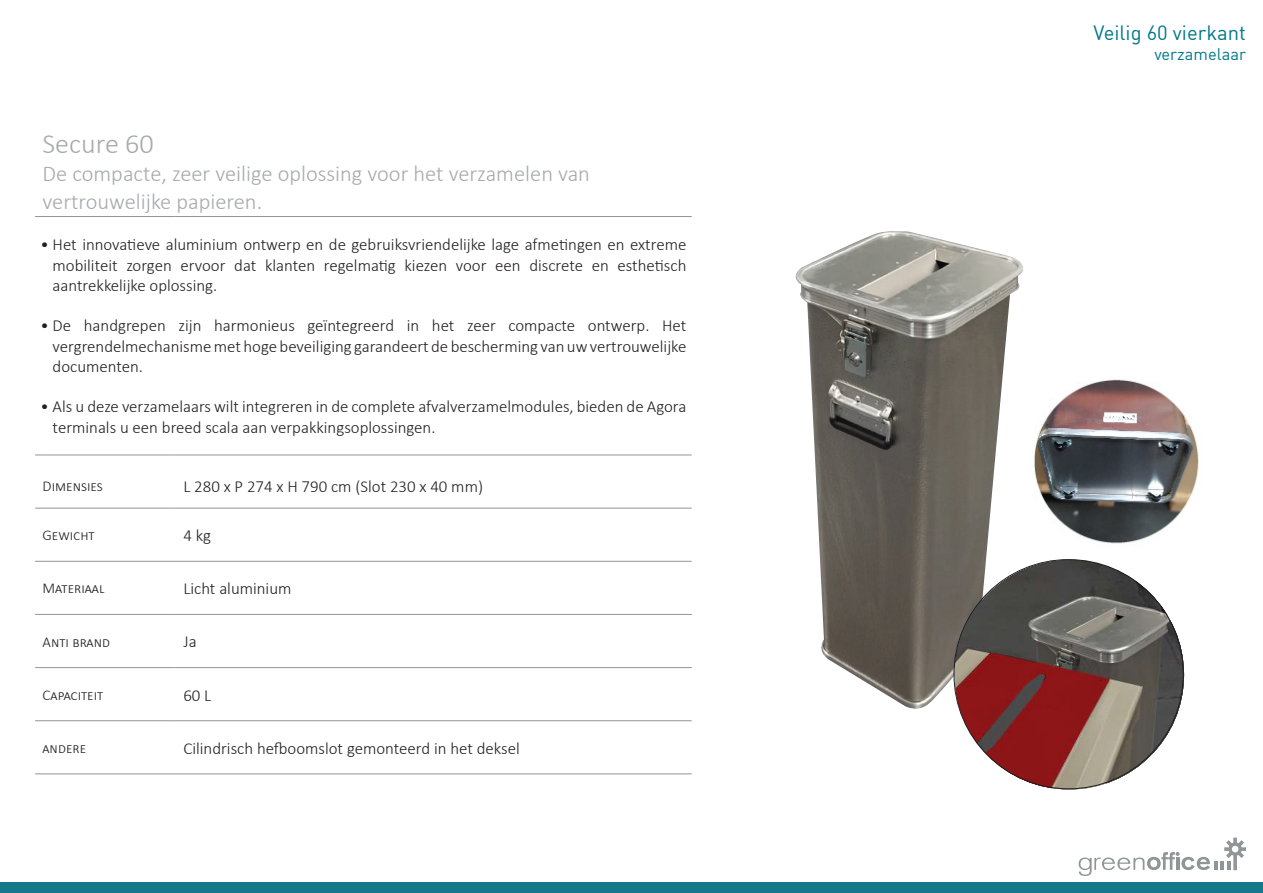
<style>
.page{position:relative;width:1263px;height:893px;background:#fff}
.page>*{position:absolute;margin:0;border:0;box-sizing:border-box;transform-origin:0 0}
.t1{font:300 28.2px "Calibri";color:#a8a9ad}
.t2{font:300 22.5px/28.2px "Calibri";color:#a8a9ad}
.t3{font:20.25px "DIN";color:#00788a}
.t4{font:300 16.8px/20.2px "Calibri";color:#231f20;text-align:justify}
.t5{font:16.5px "DIN";color:#00788a}
.t6{font:300 15px "Calibri";color:#231f20}
</style>
<div class="page">
<div style="left:0;top:882px;width:1263px;height:11px;background:#147a89"></div>
<svg style="left:1078px;top:838px;width:168px;height:38px"></svg>
<hr style="left:35px;top:216px;width:141px;height:1px;background:#909598">
<hr style="left:176px;top:216px;width:516px;height:1px;background:#909598">
<hr style="left:35px;top:455px;width:141px;height:1px;background:#909598">
<hr style="left:176px;top:455px;width:516px;height:1px;background:#909598">
<hr style="left:35px;top:508px;width:141px;height:1px;background:#909598">
<hr style="left:176px;top:508px;width:516px;height:1px;background:#909598">
<hr style="left:35px;top:561px;width:141px;height:1px;background:#909598">
<hr style="left:176px;top:561px;width:516px;height:1px;background:#909598">
<hr style="left:35px;top:614px;width:141px;height:1px;background:#909598">
<hr style="left:176px;top:614px;width:516px;height:1px;background:#909598">
<hr style="left:35px;top:667px;width:141px;height:1px;background:#909598">
<hr style="left:176px;top:667px;width:516px;height:1px;background:#909598">
<hr style="left:35px;top:720px;width:141px;height:1px;background:#909598">
<hr style="left:176px;top:720px;width:516px;height:1px;background:#909598">
<hr style="left:35px;top:774px;width:141px;height:1px;background:#909598">
<hr style="left:176px;top:774px;width:516px;height:1px;background:#909598">
<img style="left:795px;top:231px;width:230px;height:479px">
<img style="left:955px;top:560px;width:229px;height:229px;border-radius:114px">
<img style="left:1034px;top:379px;width:165px;height:165px">
<p class="t1" style="left:43px;top:126px;width:113px">Secure 60</p>
<p class="t2" style="left:43px;top:159px;width:549px">De compacte, zeer veilige oplossing voor het verzamelen van vertrouwelijke papieren.</p>
<p class="t4" style="left:53px;top:235px;width:635px;text-indent:-12px">• Het innovatieve aluminium ontwerp en de gebruiksvriendelijke lage afmetingen en extreme mobiliteit zorgen ervoor dat klanten regelmatig kiezen voor een discrete en esthetisch aantrekkelijke oplossing.</p>
<p class="t4" style="left:53px;top:316px;width:635px;text-indent:-12px">• De handgrepen zijn harmonieus geïntegreerd in het zeer compacte ontwerp. Het vergrendelmechanisme met hoge beveiliging garandeert de bescherming van uw vertrouwelijke documenten.</p>
<p class="t4" style="left:53px;top:397px;width:635px;text-indent:-12px">• Als u deze verzamelaars wilt integreren in de complete afvalverzamelmodules, bieden de Agora terminals u een breed scala aan verpakkingsoplossingen.</p>
<p class="t6" style="left:43px;top:477px;width:62px">Dimensies</p>
<p class="t4" style="left:183px;top:476px;width:301px">L 280 x P 274 x H 790 cm (Slot 230 x 40 mm)</p>
<p class="t6" style="left:43px;top:526px;width:54px">Gewicht</p>
<p class="t4" style="left:183px;top:525px;width:29px">4 kg</p>
<p class="t6" style="left:43px;top:579px;width:63px">Materiaal</p>
<p class="t4" style="left:183px;top:578px;width:110px">Licht aluminium</p>
<p class="t6" style="left:43px;top:632px;width:69px">Anti brand</p>
<p class="t4" style="left:183px;top:631px;width:15px">Ja</p>
<p class="t6" style="left:43px;top:685px;width:62px">Capaciteit</p>
<p class="t4" style="left:183px;top:685px;width:29px">60 L</p>
<p class="t6" style="left:43px;top:739px;width:45px">andere</p>
<p class="t4" style="left:183px;top:738px;width:338px">Cilindrisch hefboomslot gemonteerd in het deksel</p>
<p class="t3" style="left:1093px;top:21px;width:154px">Veilig 60 vierkant</p>
<p class="t5" style="left:1154px;top:44px;width:93px">verzamelaar</p>
</div>
